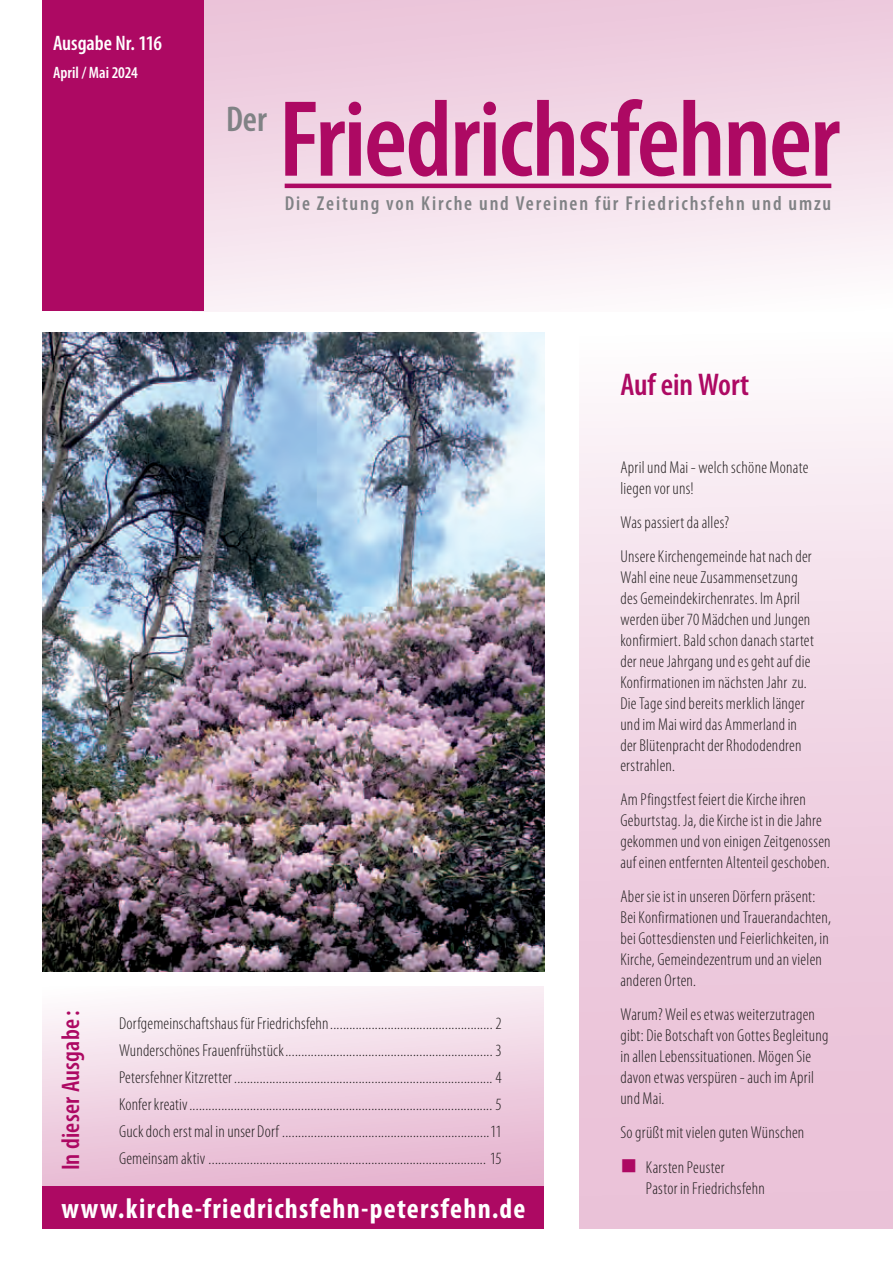
<style>
.page{position:relative;width:893px;height:1263px;background:#fff}
.page>*{position:absolute;margin:0;border:0;box-sizing:border-box;transform-origin:0 0}
.t1{font:600 condensed 109.5px "Myriad Pro";letter-spacing:-.015em;color:#ad0963}
.t2{font:600 condensed 36px "Myriad Pro";color:#808285}
.t3{font:600 condensed 31.5px "Myriad Pro";letter-spacing:-.005em;color:#ad0963}
.t4{font:700 condensed 28.5px "Myriad Pro";letter-spacing:.045em;color:#fff}
.t5{font:600 condensed 25.5px "Myriad Pro";letter-spacing:.01em;color:#ad0963}
.t6{font:600 condensed 21px "Myriad Pro";letter-spacing:-.005em;color:#fff}
.t7{font:600 condensed 20.25px "Myriad Pro";letter-spacing:.09em;color:#808285}
.t8{font:300 condensed 17.25px/21px "Myriad Pro";letter-spacing:.015em;color:#231f20}
.t9{font:600 condensed 16.5px "Myriad Pro";color:#fff}
.s1{color:#ad0963}
</style>
<div class="page">
<div style="left:579px;top:332px;width:314px;height:896px;background:linear-gradient(to bottom,#fbf5f8,#e7b9d2)"></div>
<svg style="left:43px;top:986px;width:501px;height:243px;background:#f0d3e3"></svg>
<div style="left:192px;top:0;width:701px;height:312px;background:linear-gradient(to bottom,#ebc3d9,#fcf6f9)"></div>
<div style="left:43px;top:1186px;width:501px;height:42px;background:#ad0963"></div>
<div style="left:43px;top:0;width:161px;height:311px;background:#ad0963"></div>
<hr style="left:285px;top:184px;width:546px;height:4px;background:#ad0963">
<img style="left:43px;top:332px;width:501px;height:639px">
<p class="t6" style="left:53px;top:30px;width:110px">Ausgabe Nr. 116</p>
<p class="t9" style="left:53px;top:63px;width:86px">April / Mai 2024</p>
<h2 class="t2" style="left:226px;top:97px;width:42px">Der</h2>
<h1 class="t1" style="left:279px;top:72px;width:563px">Friedrichsfehner</h1>
<p class="t7" style="left:285px;top:190px;width:548px">Die Zeitung von Kirche und Vereinen für Friedrichsfehn und umzu</p>
<h3 class="t3" style="left:620px;top:365px;width:130px">Auf ein Wort</h3>
<h3 class="t5" style="left:55px;top:1170px;width:162px;rotate:-90deg">In dieser Ausgabe:</h3>
<p class="t8" style="left:119px;top:1010px;width:384px;line-height:27px;text-align:justify">Dorfgemeinschaftshaus für Friedrichsfehn...................................................2<br>Wunderschönes Frauenfrühstück.................................................................3<br>Petersfehner Kitzretter ................................................................................. 4<br>Konfer kreativ............................................................................................... 5<br>Guck doch erst mal in unser Dorf .................................................................11<br>Gemeinsam aktiv ....................................................................................... 15</p>
<h3 class="t4" style="left:61px;top:1191px;width:466px">www.kirche-friedrichsfehn-petersfehn.de</h3>
<p class="t8" style="left:620px;top:457px;width:190px">April und Mai - welch schöne Monate liegen vor uns!</p>
<p class="t8" style="left:620px;top:505px;width:193px;line-height:33.8px">Was passiert da alles?<br>Unsere Kirchengemeinde hat nach der</p>
<p class="t8" style="left:620px;top:566px;width:195px">Wahl eine neue Zusammensetzung des Gemeindekirchenrates. Im April werden über 70 Mädchen und Jungen konfirmiert. Bald schon danach startet der neue Jahrgang und es geht auf die Konfirmationen im nächsten Jahr zu.<br>Die Tage sind bereits merklich länger und im Mai wird das Ammerland in der Blütenpracht der Rhododendren erstrahlen.</p>
<p class="t8" style="left:620px;top:789px;width:212px">Am Pfingstfest feiert die Kirche ihren Geburtstag. Ja, die Kirche ist in die Jahre gekommen und von einigen Zeitgenossen auf einen entfernten Altenteil geschoben.</p>
<p class="t8" style="left:620px;top:886px;width:212px">Aber sie ist in unseren Dörfern präsent:<br>Bei Konfirmationen und Trauerandachten, bei Gottesdiensten und Feierlichkeiten, in Kirche, Gemeindezentrum und an vielen anderen Orten.</p>
<p class="t8" style="left:620px;top:1003px;width:210px">Warum? Weil es etwas weiterzutragen gibt: Die Botschaft von Gottes Begleitung in allen Lebenssituationen. Mögen Sie davon etwas verspüren - auch im April und Mai.</p>
<p class="t8" style="left:620px;top:1121px;width:185px">So grüßt mit vielen guten Wünschen</p>
<p class="t8" style="left:646px;top:1156px;width:120px;text-indent:-26px"><span class="s1">■</span> Karsten Peuster<br>Pastor in Friedrichsfehn</p>
</div>
